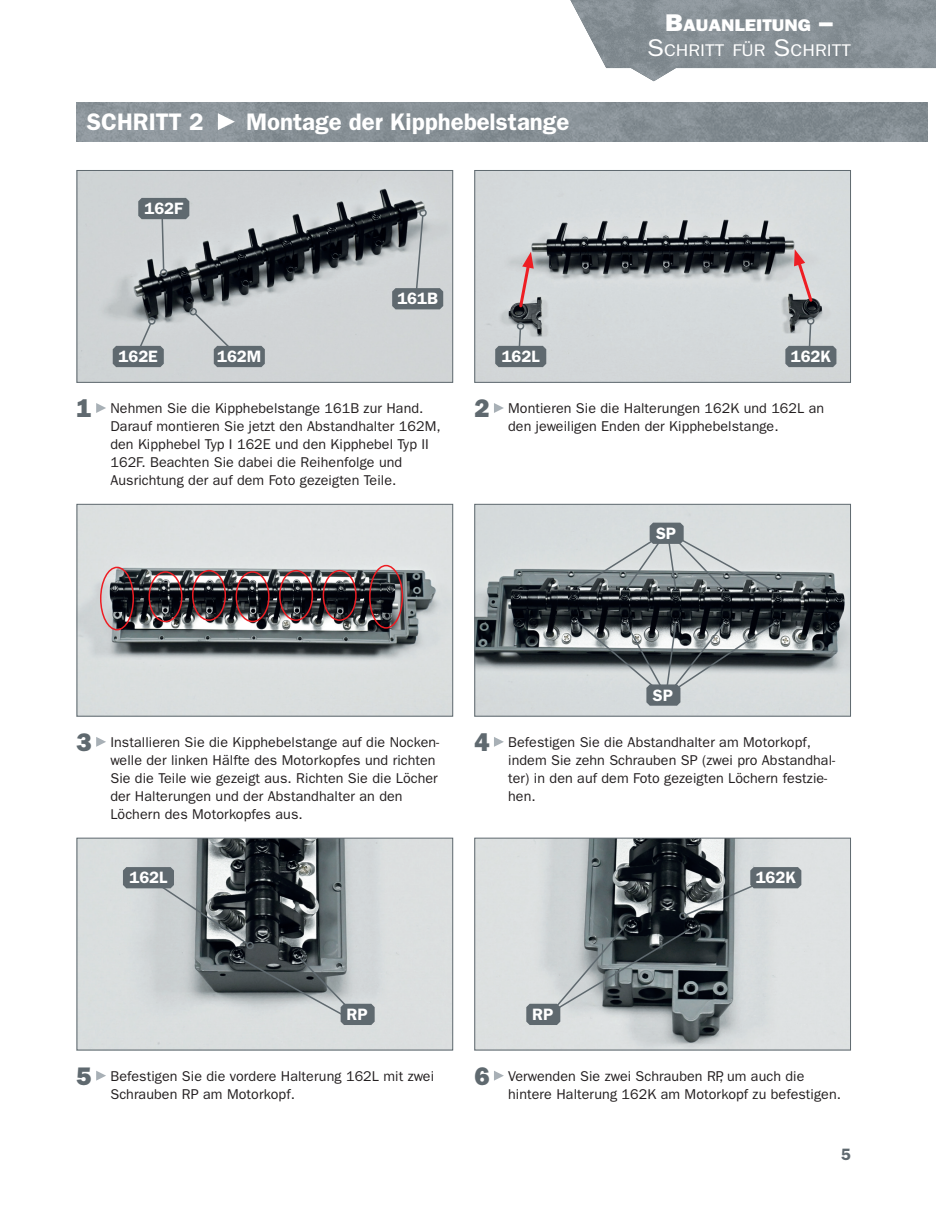
<style>
.page{position:relative;width:936px;height:1212px;background:#fff}
.page>*{position:absolute;margin:0;border:0;box-sizing:border-box;transform-origin:0 0}
.t1{font:600 24px "ITC Franklin Gothic Std";color:#fff}
.t2{font:16.95px "ITC Franklin Gothic Std";color:#fff;scale:1.12 1}
.t3{font:16.95px "ITC Franklin Gothic Std Hvy";color:#fff;scale:1.12 1}
.t4{font:600 16.5px "ITC Franklin Gothic Std";color:#fff}
.t5{font:600 16.5px "ITC Franklin Gothic Std";color:#5f696f}
.t6{font:14.25px/18px "ITC Franklin Gothic Std";letter-spacing:.005em;color:#231f20}
.s1{font-size:24.3px}
.s2{font-family:"ITC Franklin Gothic Std Hvy";font-size:25.5px;color:#5f696f}
</style>
<div class="page">
<img style="left:570px;top:0;width:365px;height:81px">
<img style="left:77px;top:102px;width:850px;height:39px">
<svg style="left:218px;top:113px;width:17px;height:17px"></svg>
<img style="left:79px;top:840px;width:372px;height:208px">
<div style="left:77px;top:838px;width:376px;height:212px;border:1px solid #5f696f"></div>
<img style="left:476px;top:840px;width:372px;height:208px">
<div style="left:474px;top:838px;width:376px;height:212px;border:1px solid #5f696f"></div>
<svg style="left:96px;top:1071px;width:10px;height:9px"></svg>
<svg style="left:494px;top:1071px;width:10px;height:9px"></svg>
<img style="left:79px;top:172px;width:372px;height:209px">
<div style="left:77px;top:170px;width:376px;height:213px;border:1px solid #5f696f"></div>
<img style="left:476px;top:172px;width:372px;height:209px">
<div style="left:474px;top:170px;width:376px;height:213px;border:1px solid #5f696f"></div>
<svg style="left:96px;top:403px;width:10px;height:10px"></svg>
<svg style="left:494px;top:403px;width:10px;height:10px"></svg>
<img style="left:79px;top:506px;width:372px;height:208px">
<div style="left:77px;top:504px;width:376px;height:212px;border:1px solid #5f696f"></div>
<img style="left:476px;top:506px;width:372px;height:208px">
<div style="left:474px;top:504px;width:376px;height:212px;border:1px solid #5f696f"></div>
<svg style="left:96px;top:737px;width:10px;height:10px"></svg>
<svg style="left:494px;top:737px;width:10px;height:10px"></svg>
<div style="left:189px;top:308px;width:8px;height:8px;border:2px solid #5f696f;border-radius:50%"></div>
<svg style="left:193px;top:312px;width:72px;height:55px;background:#b0b5b8"></svg>
<div style="left:419px;top:209px;width:8px;height:8px;border:2px solid #5f696f;border-radius:50%"></div>
<svg style="left:392px;top:214px;width:51px;height:95px;background:#9fa5a8"></svg>
<div style="left:160px;top:269px;width:8px;height:8px;border:2px solid #5f696f;border-radius:50%"></div>
<svg style="left:138px;top:198px;width:51px;height:73px;background:#a8aeb1"></svg>
<div style="left:148px;top:317px;width:8px;height:8px;border:2px solid #5f696f;border-radius:50%"></div>
<svg style="left:113px;top:322px;width:51px;height:45px;background:#9aa0a4"></svg>
<div style="left:516px;top:322px;width:8px;height:8px;border:2px solid #5f696f;border-radius:50%"></div>
<svg style="left:495px;top:327px;width:51px;height:40px;background:#90989c"></svg>
<div style="left:806px;top:317px;width:8px;height:8px;border:2px solid #5f696f;border-radius:50%"></div>
<svg style="left:785px;top:322px;width:51px;height:45px;background:#979ea2"></svg>
<svg style="left:517px;top:252px;width:16px;height:57px"></svg>
<svg style="left:794px;top:249px;width:20px;height:55px"></svg>
<div style="left:369px;top:565px;width:34px;height:64px;border:2px solid #ee1d23;border-radius:50%"></div>
<div style="left:148px;top:571px;width:34px;height:51px;border:2px solid #ee1d23;border-radius:50%"></div>
<div style="left:192px;top:570px;width:34px;height:51px;border:2px solid #ee1d23;border-radius:50%"></div>
<div style="left:235px;top:571px;width:34px;height:51px;border:2px solid #ee1d23;border-radius:50%"></div>
<div style="left:322px;top:570px;width:34px;height:51px;border:2px solid #ee1d23;border-radius:50%"></div>
<div style="left:279px;top:570px;width:34px;height:51px;border:2px solid #ee1d23;border-radius:50%"></div>
<div style="left:100px;top:567px;width:34px;height:63px;border:2px solid #ee1d23;border-radius:50%"></div>
<svg style="left:574px;top:619px;width:203px;height:87px;background:#909698"></svg>
<svg style="left:575px;top:523px;width:200px;height:70px;background:#afb5b7"></svg>
<div style="left:246px;top:941px;width:8px;height:8px;border:2px solid #5f696f;border-radius:50%"></div>
<svg style="left:123px;top:867px;width:127px;height:79px;background:#979d9f"></svg>
<svg style="left:237px;top:956px;width:137px;height:69px;background:#8f9698"></svg>
<svg style="left:526px;top:867px;width:275px;height:158px;background:#8c9395"></svg>
<h1 class="t1" style="left:87px;top:108px;width:118px">SCHRITT 2</h1>
<h1 class="t1" style="left:246px;top:108px;width:325px">Montage der Kipphebelstange</h1>
<p class="t4" style="left:144px;top:199px;width:40px">162F</p>
<p class="t4" style="left:397px;top:289px;width:42px">161B</p>
<p class="t3" style="left:665px;top:15px;width:151px"><span class="s1">B</span>AUANLEITUNG <span class="s1">–</span></p>
<p class="t2" style="left:647px;top:41px;width:183px"><span class="s1">S</span>CHRITT FÜR <span class="s1">S</span>CHRITT</p>
<p class="t4" style="left:119px;top:347px;width:41px">162E</p>
<p class="t4" style="left:501px;top:347px;width:39px">162L</p>
<p class="t4" style="left:790px;top:347px;width:42px">162K</p>
<p class="t4" style="left:217px;top:347px;width:46px">162M</p>
<p class="t6" style="left:110px;top:399px;width:332px;text-indent:-34px"><span class="s2">1</span> Nehmen Sie die Kipphebelstange 161B zur Hand.<br>Darauf montieren Sie jetzt den Abstandhalter 162M, den Kipphebel Typ I 162E und den Kipphebel Typ II 162F. Beachten Sie dabei die Reihenfolge und Ausrichtung der auf dem Foto gezeigten Teile.</p>
<p class="t6" style="left:508px;top:399px;width:317px;text-indent:-34px"><span class="s2">2</span> Montieren Sie die Halterungen 162K und 162L an den jeweiligen Enden der Kipphebelstange.</p>
<p class="t4" style="left:656px;top:523px;width:22px">SP</p>
<p class="t4" style="left:652px;top:685px;width:22px">SP</p>
<p class="t6" style="left:110px;top:733px;width:330px;text-indent:-34px"><span class="s2">3</span> Installieren Sie die Kipphebelstange auf die Nocken&shy;welle der linken Hälfte des Motorkopfes und richten Sie die Teile wie gezeigt aus. Richten Sie die Löcher der Halterungen und der Abstandhalter an den Löchern des Motorkopfes aus.</p>
<p class="t6" style="left:508px;top:733px;width:328px;text-indent:-34px"><span class="s2">4</span> Befestigen Sie die Abstandhalter am Motorkopf, indem Sie zehn Schrauben SP (zwei pro Abstandhal&shy;ter) in den auf dem Foto gezeigten Löchern festzie&shy;hen.</p>
<p class="t4" style="left:129px;top:868px;width:39px">162L</p>
<p class="t4" style="left:755px;top:868px;width:42px">162K</p>
<p class="t4" style="left:346px;top:1004px;width:23px">RP</p>
<p class="t4" style="left:532px;top:1004px;width:23px">RP</p>
<p class="t6" style="left:110px;top:1067px;width:325px;text-indent:-34px"><span class="s2">5</span> Befestigen Sie die vordere Halterung 162L mit zwei<br>Schrauben RP am Motorkopf.</p>
<p class="t6" style="left:508px;top:1067px;width:334px;text-indent:-34px"><span class="s2">6</span> Verwenden Sie zwei Schrauben RP, um auch die hintere Halterung 162K am Motorkopf zu befestigen.</p>
<p class="t5" style="left:840px;top:1144px;width:11px">5</p>
</div>
